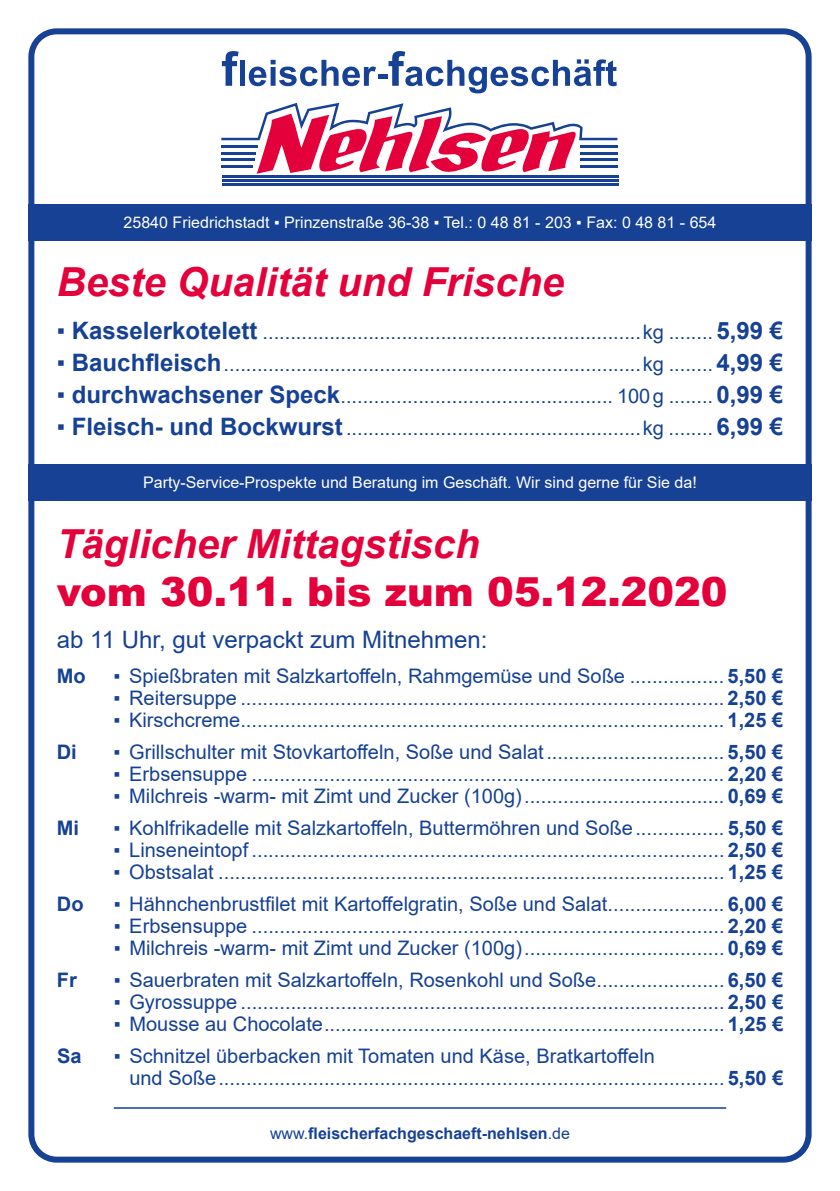
<style>
.page{position:relative;width:840px;height:1191px;background:#fff}
.page>*{position:absolute;margin:0;border:0;box-sizing:border-box;transform-origin:0 0}
.t1{font:italic 700 40px "Arial";color:#e4003a}
.t2{font:900 40px "Arial";color:#e4003a}
.t3{font:24px "Arial";color:#164194}
.t4{font:20px/22px "Arial";color:#164194}
.t5{font:700 20px "Arial";color:#164194}
.t6{font:16px "Arial";color:#fff}
.t7{font:700 16px "Arial";color:#164194}
.s1{font-size:24px}
.s2{font-weight:700;font-size:24px}
.s3{font-weight:700}
.s4{font-weight:400}
</style>
<div class="page">
<div style="left:28px;top:204px;width:783px;height:37px;background:#164194"></div>
<div style="left:28px;top:463px;width:783px;height:37px;background:#164194"></div>
<div style="left:28px;top:28px;width:783px;height:1134px;border:6px solid #164194;border-radius:25px"></div>
<hr style="left:114px;top:1107px;width:611px;height:1px;background:#164194">
<svg style="left:221px;top:103px;width:396px;height:71px"></svg>
<hr style="left:221px;top:145px;width:36px;height:2px;background:#164194">
<hr style="left:221px;top:152px;width:35px;height:2px;background:#164194">
<hr style="left:221px;top:159px;width:33px;height:2px;background:#164194">
<hr style="left:221px;top:165px;width:32px;height:3px;background:#164194">
<hr style="left:580px;top:145px;width:37px;height:2px;background:#164194">
<hr style="left:580px;top:152px;width:37px;height:2px;background:#164194">
<hr style="left:580px;top:159px;width:37px;height:2px;background:#164194">
<hr style="left:580px;top:165px;width:37px;height:3px;background:#164194">
<hr style="left:222px;top:175px;width:396px;height:3px;background:#164194">
<hr style="left:222px;top:179px;width:396px;height:3px;background:#164194">
<hr style="left:222px;top:183px;width:396px;height:3px;background:#164194">
<svg style="left:222px;top:51px;width:16px;height:35px"></svg>
<div style="left:240px;top:60px;width:5px;height:26px;background:#164194"></div>
<svg style="left:249px;top:60px;width:127px;height:26px"></svg>
<div style="left:377px;top:74px;width:10px;height:5px;background:#164194"></div>
<svg style="left:388px;top:51px;width:228px;height:42px"></svg>
<p class="t6" style="left:123px;top:212px;width:594px">25840 Friedrichstadt ▪ Prinzenstraße 36-38 ▪ Tel.: 0 48 81 - 203 ▪ Fax: 0 48 81 - 654</p>
<h1 class="t1" style="left:57px;top:255px;width:508px">Beste Qualität und Frische</h1>
<p class="t4" style="left:57px;top:321px;width:727px"><span class="s1">▪</span> <span class="s2">Kasselerkotelett</span> ....................................................................kg ........ <span class="s2">5,99 €</span></p>
<p class="t4" style="left:57px;top:353px;width:727px"><span class="s1">▪</span> <span class="s2">Bauchfleisch</span>...........................................................................kg ........ <span class="s2">4,99 €</span></p>
<p class="t4" style="left:57px;top:385px;width:727px"><span class="s1">▪</span> <span class="s2">durchwachsener Speck</span>................................................. 100g ........ <span class="s2">0,99 €</span></p>
<p class="t4" style="left:57px;top:417px;width:727px"><span class="s1">▪</span> <span class="s2">Fleisch- und Bockwurst</span>.....................................................kg ........ <span class="s2">6,99 €</span></p>
<p class="t6" style="left:143px;top:471px;width:555px">Party-Service-Prospekte und Beratung im Geschäft. Wir sind gerne für Sie da!</p>
<h1 class="t1" style="left:57px;top:518px;width:424px">Täglicher Mittagstisch</h1>
<h1 class="t2" style="left:57px;top:563px;width:672px">vom 30.11. bis zum 05.12.2020</h1>
<p class="t3" style="left:57px;top:623px;width:432px">ab 11 Uhr, gut verpackt zum Mitnehmen:</p>
<p class="t5" style="left:57px;top:662px;width:30px">Mo</p>
<p class="t4" style="left:113px;top:665px;width:670px">▪ Spießbraten mit Salzkartoffeln, Rahmgemüse und Soße ................. <span class="s3">5,50 €</span></p>
<p class="t4" style="left:113px;top:687px;width:670px">▪ Reitersuppe ....................................................................................... <span class="s3">2,50 €</span></p>
<p class="t4" style="left:113px;top:709px;width:670px">▪ Kirschcreme....................................................................................... <span class="s3">1,25 €</span></p>
<p class="t5" style="left:57px;top:738px;width:21px">Di</p>
<p class="t4" style="left:113px;top:741px;width:670px">▪ Grillschulter mit Stovkartoffeln, Soße und Salat................................ <span class="s3">5,50 €</span></p>
<p class="t4" style="left:113px;top:763px;width:670px">▪ Erbsensuppe ..................................................................................... <span class="s3">2,20 €</span></p>
<p class="t4" style="left:113px;top:785px;width:670px">▪ Milchreis -warm- mit Zimt und Zucker (100g).................................... <span class="s3">0,69 €</span></p>
<p class="t5" style="left:57px;top:814px;width:24px">Mi</p>
<p class="t4" style="left:113px;top:817px;width:670px">▪ Kohlfrikadelle mit Salzkartoffeln, Buttermöhren und Soße................ <span class="s3">5,50 €</span></p>
<p class="t4" style="left:114px;top:839px;width:670px">▪ Linseneintopf ..................................................................................... <span class="s3">2,50 €</span></p>
<p class="t4" style="left:114px;top:861px;width:670px">▪ Obstsalat ........................................................................................... <span class="s3">1,25 €</span></p>
<p class="t5" style="left:57px;top:890px;width:28px">Do</p>
<p class="t4" style="left:114px;top:893px;width:670px">▪ Hähnchenbrustfilet mit Kartoffelgratin, Soße und Salat..................... <span class="s3">6,00 €</span></p>
<p class="t4" style="left:114px;top:915px;width:670px">▪ Erbsensuppe ..................................................................................... <span class="s3">2,20 €</span></p>
<p class="t4" style="left:114px;top:937px;width:670px">▪ Milchreis -warm- mit Zimt und Zucker (100g).................................... <span class="s3">0,69 €</span></p>
<p class="t5" style="left:57px;top:965px;width:21px">Fr</p>
<p class="t4" style="left:114px;top:968px;width:670px">▪ Sauerbraten mit Salzkartoffeln, Rosenkohl und Soße....................... <span class="s3">6,50 €</span></p>
<p class="t4" style="left:114px;top:990px;width:671px">▪ Gyrossuppe ....................................................................................... <span class="s3">2,50 €</span></p>
<p class="t4" style="left:114px;top:1012px;width:670px">▪ Mousse au Chocolate........................................................................ <span class="s3">1,25 €</span></p>
<p class="t5" style="left:57px;top:1041px;width:26px">Sa</p>
<p class="t4" style="left:129px;top:1044px;width:655px;text-indent:-16px">▪ Schnitzel überbacken mit Tomaten und Käse, Bratkartoffeln<br>und Soße........................................................................................... <span class="s3">5,50 €</span></p>
<p class="t7" style="left:270px;top:1121px;width:301px"><span class="s4">www.</span>fleischerfachgeschaeft-nehlsen<span class="s4">.de</span></p>
</div>
